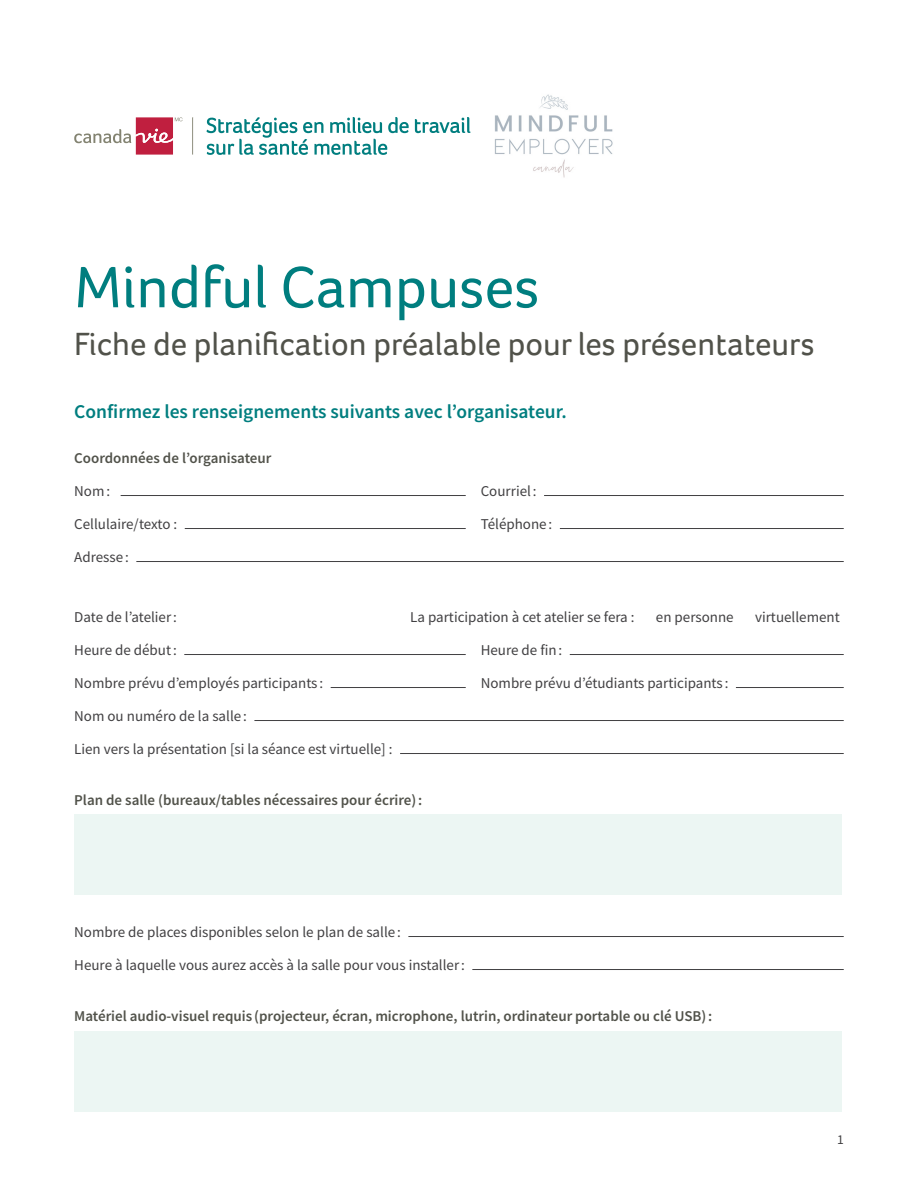
<style>
.page{position:relative;width:918px;height:1188px;background:#fff}
.page>*{position:absolute;margin:0;border:0;box-sizing:border-box;transform-origin:0 0}
.t1{font:60px "Foco";color:#007e7f}
.t2{font:33px "Foco";color:#51524a}
.t3{font:600 19.5px "Source Sans Pro";color:#007e7f}
.t4{font:15px "Source Sans Pro";color:#414042}
.t5{font:600 15px "Source Sans Pro";color:#51524a}
.t6{font:13.5px "Source Sans Pro";color:#414042}
</style>
<div class="page">
<div style="left:74px;top:1031px;width:768px;height:81px;background:#ecf6f3"></div>
<div style="left:74px;top:814px;width:768px;height:81px;background:#ecf6f3"></div>
<hr style="left:472px;top:969px;width:372px;height:1px;background:#414042">
<hr style="left:408px;top:936px;width:436px;height:1px;background:#414042">
<hr style="left:400px;top:753px;width:444px;height:1px;background:#414042">
<hr style="left:254px;top:720px;width:590px;height:1px;background:#414042">
<hr style="left:736px;top:687px;width:108px;height:1px;background:#414042">
<hr style="left:331px;top:687px;width:135px;height:1px;background:#414042">
<hr style="left:570px;top:654px;width:274px;height:1px;background:#414042">
<hr style="left:184px;top:654px;width:282px;height:1px;background:#414042">
<hr style="left:136px;top:561px;width:708px;height:1px;background:#414042">
<hr style="left:560px;top:528px;width:284px;height:1px;background:#414042">
<hr style="left:185px;top:528px;width:281px;height:1px;background:#414042">
<hr style="left:544px;top:495px;width:300px;height:1px;background:#414042">
<hr style="left:121px;top:495px;width:345px;height:1px;background:#414042">
<svg style="left:74px;top:117px;width:109px;height:38px"></svg>
<svg style="left:192px;top:117px;width:1px;height:38px"></svg>
<svg style="left:415px;top:117px;width:55px;height:16px"></svg>
<svg style="left:207px;top:117px;width:202px;height:38px"></svg>
<img style="left:494px;top:94px;width:119px;height:84px">
<h1 class="t1" style="left:74px;top:247px;width:467px">Mindful Campuses</h1>
<h1 class="t2" style="left:74px;top:322px;width:742px">Fiche de planification préalable pour les présentateurs</h1>
<h2 class="t3" style="left:74px;top:398px;width:494px">Confirmez les renseignements suivants avec l’organisateur.</h2>
<h3 class="t5" style="left:74px;top:448px;width:199px">Coordonnées de l’organisateur</h3>
<p class="t4" style="left:74px;top:481px;width:37px">Nom :</p>
<p class="t4" style="left:481px;top:481px;width:57px">Courriel :</p>
<p class="t4" style="left:74px;top:514px;width:105px">Cellulaire/texto :</p>
<p class="t4" style="left:481px;top:514px;width:73px">Téléphone :</p>
<p class="t4" style="left:74px;top:547px;width:56px">Adresse :</p>
<p class="t4" style="left:74px;top:607px;width:104px">Date de l’atelier :</p>
<p class="t4" style="left:410px;top:607px;width:226px">La participation à cet atelier se fera :</p>
<p class="t4" style="left:656px;top:607px;width:79px">en personne</p>
<p class="t4" style="left:755px;top:607px;width:86px">virtuellement</p>
<p class="t4" style="left:74px;top:640px;width:104px">Heure de début :</p>
<p class="t4" style="left:481px;top:640px;width:83px">Heure de fin :</p>
<p class="t4" style="left:74px;top:673px;width:250px">Nombre prévu d’employés participants :</p>
<p class="t4" style="left:481px;top:673px;width:249px">Nombre prévu d’étudiants participants :</p>
<p class="t4" style="left:74px;top:706px;width:174px">Nom ou numéro de la salle :</p>
<p class="t4" style="left:74px;top:739px;width:320px">Lien vers la présentation [si la séance est virtuelle] :</p>
<p class="t5" style="left:74px;top:790px;width:350px">Plan de salle (bureaux/tables nécessaires pour écrire) :</p>
<p class="t4" style="left:74px;top:922px;width:328px">Nombre de places disponibles selon le plan de salle :</p>
<p class="t4" style="left:74px;top:955px;width:392px">Heure à laquelle vous aurez accès à la salle pour vous installer :</p>
<p class="t5" style="left:74px;top:1006px;width:640px">Matériel audio-visuel requis (projecteur, écran, microphone, lutrin, ordinateur portable ou clé USB) :</p>
<p class="t6" style="left:837px;top:1131px;width:8px">1</p>
</div>
